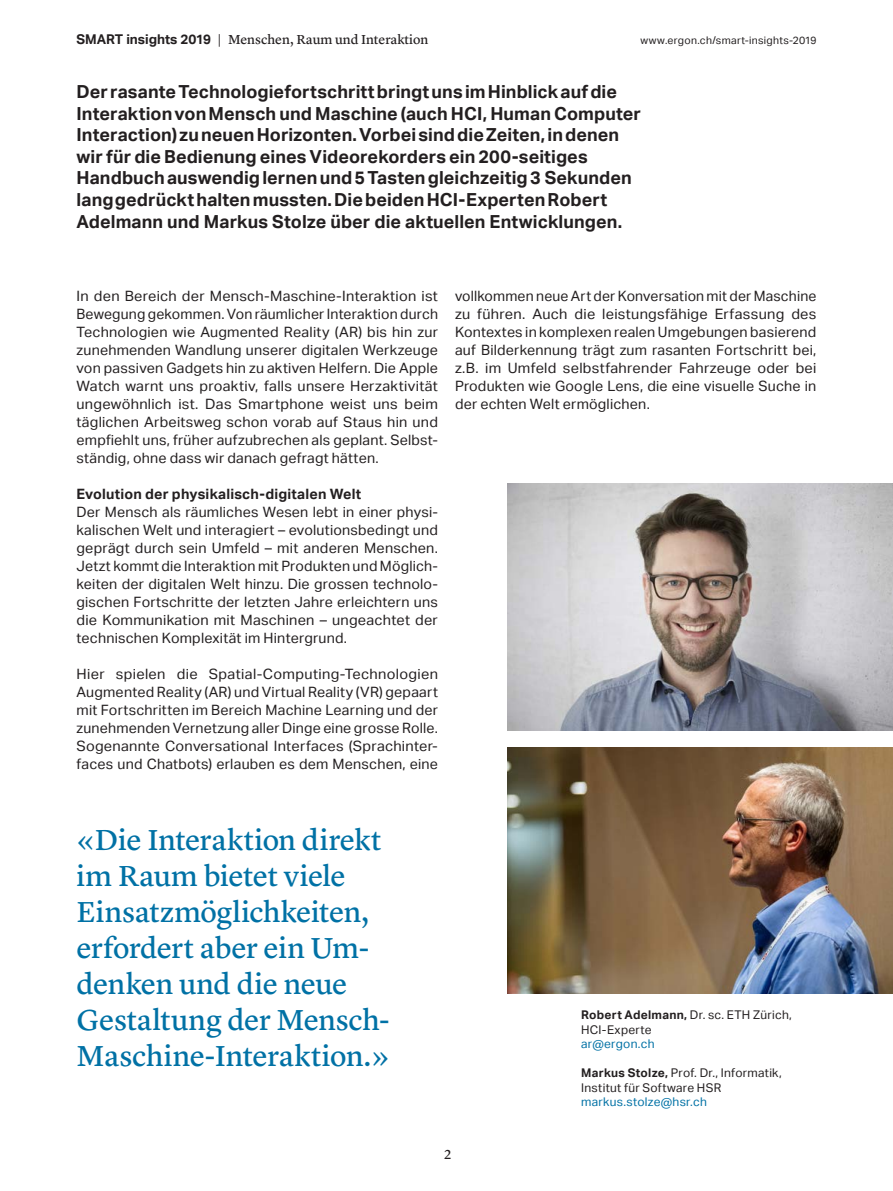
<style>
.page{position:relative;width:893px;height:1191px;background:#fff}
.page>*{position:absolute;margin:0;border:0;box-sizing:border-box;transform-origin:0 0}
.t1{font:30px/36px "Lyon Text Regular No.2";letter-spacing:-.015em;color:#0071a5}
.t2{font:700 18px/21.6px "Aktiv Grotesk";letter-spacing:.005em;color:#231f20}
.t3{font:14.25px/18px "Aktiv Grotesk";letter-spacing:.015em;color:#231f20;text-align:justify}
.t4{font:700 14.25px "Aktiv Grotesk";letter-spacing:.015em;color:#231f20}
.t5{font:13.5px "Lyon Text Regular No.2";color:#231f20}
.t6{font:12px/14.4px "Aktiv Grotesk";letter-spacing:.025em;color:#231f20}
.t7{font:12px "Aktiv Grotesk";letter-spacing:.025em;color:#0071a5}
.t8{font:10.5px "Aktiv Grotesk";letter-spacing:.03em;color:#231f20}
.s1{font-family:"Aktiv Grotesk";font-weight:700}
.s2{font-weight:700}
</style>
<div class="page">
<img style="left:508px;top:483px;width:385px;height:247px">
<img style="left:508px;top:747px;width:385px;height:247px">
<p class="t5" style="left:77px;top:29px;width:353px"><span class="s1">SMART insights 2019</span> | Menschen, Raum und Interaktion</p>
<p class="t8" style="left:641px;top:34px;width:177px">www.ergon.ch/smart-insights-2019</p>
<p class="t2" style="left:77px;top:81px;width:566px">Der rasante Technologiefortschritt bringt uns im Hinblick auf die Interaktion von Mensch und Maschine (auch HCI, Human Computer Interaction) zu neuen Horizonten. Vorbei sind die Zeiten, in denen wir für die Bedienung eines Videorekorders ein 200-seitiges Handbuch auswendig lernen und 5 Tasten gleichzeitig 3 Sekunden lang gedrückt halten mussten. Die beiden HCI-Experten Robert Adelmann und Markus Stolze über die aktuellen Entwicklungen.</p>
<p class="t3" style="left:77px;top:287px;width:363px">In den Bereich der Mensch-Maschine-Interaktion ist Bewegung gekommen. Von räumlicher Interaktion durch Technologien wie Augmented Reality (AR) bis hin zur zunehmenden Wandlung unserer digitalen Werkzeuge von passiven Gadgets hin zu aktiven Helfern. Die Apple Watch warnt uns proaktiv, falls unsere Herzaktivität ungewöhnlich ist. Das Smartphone weist uns beim täglichen Arbeitsweg schon vorab auf Staus hin und empfiehlt uns, früher aufzubrechen als geplant. Selbst&shy;ständig, ohne dass wir danach gefragt hätten.</p>
<p class="t4" style="left:77px;top:486px;width:286px">Evolution der physikalisch-digitalen Welt</p>
<p class="t3" style="left:77px;top:503px;width:363px">Der Mensch als räumliches Wesen lebt in einer physi&shy;kalischen Welt und interagiert – evolutionsbedingt und geprägt durch sein Umfeld – mit anderen Menschen.<br>Jetzt kommt die Interaktion mit Produkten und Möglich&shy;keiten der digitalen Welt hinzu. Die grossen technolo&shy;gischen Fortschritte der letzten Jahre erleichtern uns die Kommunikation mit Maschinen – ungeachtet der technischen Komplexität im Hintergrund.</p>
<p class="t3" style="left:77px;top:665px;width:363px">Hier spielen die Spatial-Computing-Technologien Augmented Reality (AR) und Virtual Reality (VR) gepaart mit Fortschritten im Bereich Machine Learning und der zunehmenden Vernetzung aller Dinge eine grosse Rolle.<br>Sogenannte Conversational Interfaces (Sprachinter&shy;faces und Chatbots) erlauben es dem Menschen, eine</p>
<p class="t3" style="left:455px;top:287px;width:363px">vollkommen neue Art der Konversation mit der Maschine zu führen. Auch die leistungsfähige Erfassung des Kontextes in komplexen realen Umgebungen basierend auf Bilderkennung trägt zum rasanten Fortschritt bei, z.B. im Umfeld selbstfahrender Fahrzeuge oder bei Produkten wie Google Lens, die eine visuelle Suche in der echten Welt ermöglichen.</p>
<h1 class="t1" style="left:77px;top:819px;width:315px">«Die Interaktion direkt im Raum bietet viele<br>Einsatzmöglichkeiten, erfordert aber ein Um&shy;denken und die neue<br>Gestaltung der Mensch-<br>Maschine-Interaktion.»</h1>
<p class="t6" style="left:581px;top:1008px;width:212px"><span class="s2">Robert Adelmann,</span> Dr. sc. ETH Zürich,<br>HCI-Experte</p>
<p class="t7" style="left:581px;top:1037px;width:75px">ar@ergon.ch</p>
<p class="t6" style="left:581px;top:1065px;width:202px"><span class="s2">Markus Stolze,</span> Prof. Dr., Informatik,<br>Institut für Software HSR</p>
<p class="t7" style="left:581px;top:1094px;width:127px">markus.stolze@hsr.ch</p>
<p class="t5" style="left:444px;top:1143px;width:8px">2</p>
</div>
